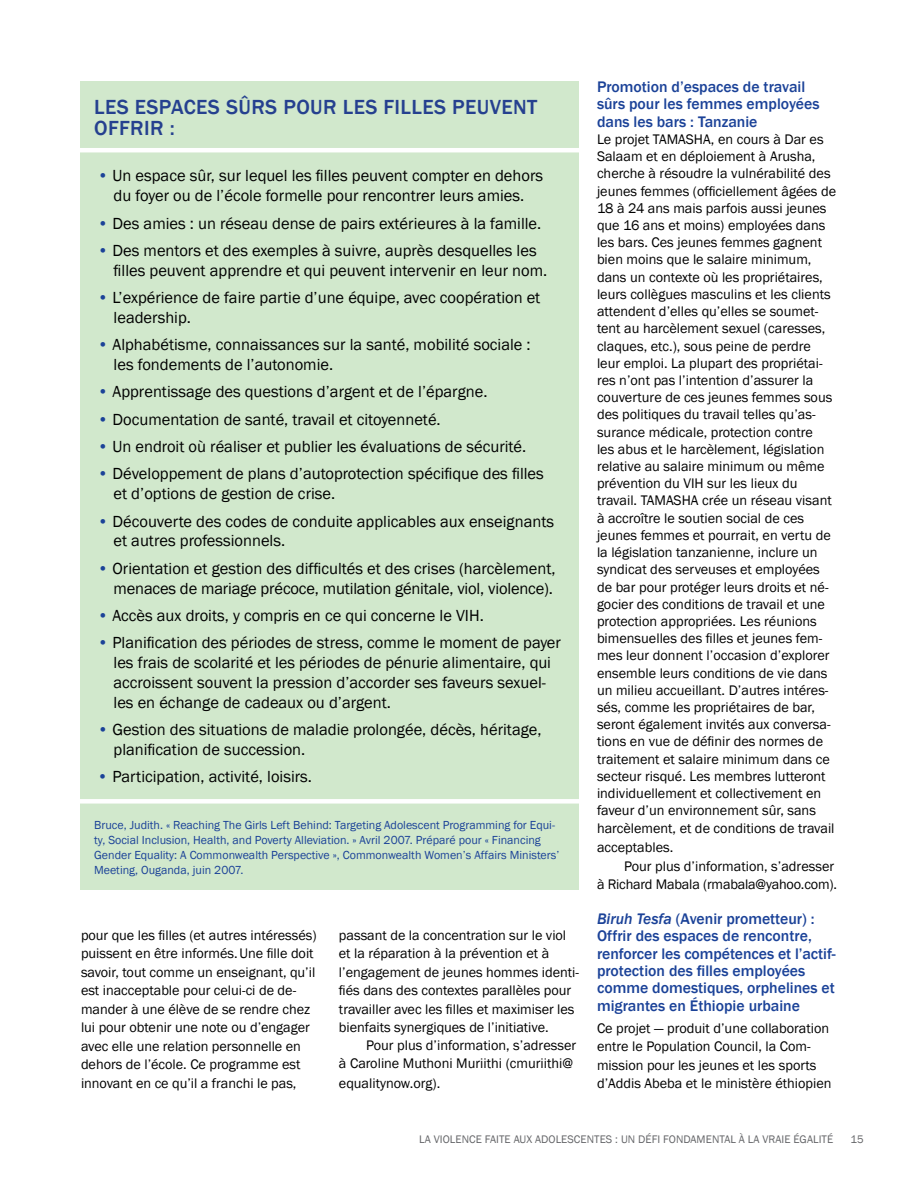
<style>
.page{position:relative;width:918px;height:1188px;background:#fff}
.page>*{position:absolute;margin:0;border:0;box-sizing:border-box;transform-origin:0 0}
.t1{font:500 21px "Franklin Gothic";letter-spacing:.02em;color:#25408f}
.t2{font:16.5px/19.8px "Franklin Gothic";color:#000}
.t3{font:500 15.75px/17.4px "Franklin Gothic";color:#1b4298}
.t4{font:14.25px/17.2px "Franklin Gothic";color:#000}
.t5{font:12px/15px "Franklin Gothic";color:#1b4298}
.t6{font:11.25px "Franklin Gothic";letter-spacing:.005em;color:#636467}
.s1{color:#1b4298}
.s2{font-style:italic}
</style>
<div class="page">
<div style="left:81px;top:81px;width:498px;height:808px;background:#d1e8cc"></div>
<hr style="left:76px;top:148px;width:507px;height:4px;background:#fff">
<div style="left:72px;top:799px;width:514px;height:5px;background:#fff"></div>
<h1 class="t1" style="left:94px;top:94px;width:384px">LES ESPACES SÛRS POU R LES FILLES PEUVE</h1>
<h1 class="t1" style="left:513px;top:94px;width:26px">NT</h1>
<h1 class="t1" style="left:94px;top:115px;width:13px">OFFRIR</h1>
<h1 class="t1" style="left:170px;top:115px;width:7px">:</h1>
<p class="t2" style="left:97px;top:166px;width:447px;text-align:center"><span class="s1">•</span> Un espace sûr, sur lequel les filles peuvent compter en dehors du foyer ou de l’école formelle pour rencontrer leurs amies.</p>
<p class="t2" style="left:97px;top:213px;width:445px"><span class="s1">•</span> Des amies : un réseau dense de pairs extérieures à la famille.</p>
<p class="t2" style="left:114px;top:241px;width:435px;text-indent:-16px"><span class="s1">•</span> Des mentors et des exemples à suivre, auprès desquelles les filles peuvent apprendre et qui peuvent intervenir en leur nom.</p>
<p class="t2" style="left:114px;top:288px;width:428px;text-indent:-16px"><span class="s1">•</span> L’expérience de faire partie d’une équipe, avec coopération et leadership.</p>
<p class="t2" style="left:114px;top:335px;width:419px;text-indent:-16px"><span class="s1">•</span> Alphabétisme, connaissances sur la santé, mobilité sociale : les fondements de l’autonomie.</p>
<p class="t2" style="left:97px;top:382px;width:392px"><span class="s1">•</span> Apprentissage des questions d’argent et de l’épargne.</p>
<p class="t2" style="left:97px;top:410px;width:345px"><span class="s1">•</span> Documentation de santé, travail et citoyenneté.</p>
<p class="t2" style="left:97px;top:437px;width:430px"><span class="s1">•</span> Un endroit où réaliser et publier les évaluations de sécurité.</p>
<p class="t2" style="left:114px;top:464px;width:432px;text-indent:-16px"><span class="s1">•</span> Développement de plans d’autoprotection spécifique des filles et d’options de gestion de crise.</p>
<p class="t2" style="left:114px;top:512px;width:442px;text-indent:-16px"><span class="s1">•</span> Découverte des codes de conduite applicables aux enseignants et autres professionnels.</p>
<p class="t2" style="left:97px;top:559px;width:460px;text-align:right"><span class="s1">•</span> Orientation et gestion des difficultés et des crises (harcèlement, menaces de mariage précoce, mutilation génitale, viol, violence).</p>
<p class="t2" style="left:97px;top:606px;width:388px"><span class="s1">•</span> Accès aux droits, y compris en ce qui concerne le VIH.</p>
<p class="t2" style="left:114px;top:633px;width:449px;text-indent:-16px"><span class="s1">•</span> Planification des périodes de stress, comme le moment de payer les frais de scolarité et les périodes de pénurie alimentaire, qui accroissent souvent la pression d’accorder ses faveurs sexuel&shy;les en échange de cadeaux ou d’argent.</p>
<p class="t2" style="left:114px;top:720px;width:430px;text-indent:-16px"><span class="s1">•</span> Gestion des situations de maladie prolongée, décès, héritage, planification de succession.</p>
<p class="t2" style="left:97px;top:767px;width:216px"><span class="s1">•</span> Participation, activité, loisirs.</p>
<p class="t5" style="left:94px;top:817px;width:467px">Bruce, Judith. « Reaching The Girls Left Behind: Targeting Adolescent Programming for Equi&shy;ty, Social Inclusion, Health, and Poverty Alleviation. » Avril 2007. Préparé pour « Financing Gender Equality: A Commonwealth Perspective », Commonwealth Women’s Affairs Ministers’ Meeting, Ouganda, juin 2007.</p>
<p class="t4" style="left:81px;top:926px;width:237px;line-height:18.5px">pour que les filles (et autres intéressés) puissent en être informés.Une fille doit savoir, tout comme un enseignant, qu’il est inacceptable pour celui-ci de de&shy;mander à une élève de se rendre chez lui pour obtenir une note ou d’engager avec elle une relation personnelle en dehors de l’école. Ce programme est innovant en ce qu’il a franchi le pas,</p>
<p class="t4" style="left:339px;top:926px;width:241px;line-height:18.5px">passant de la concentration sur le viol et la réparation à la prévention et à l’engagement de jeunes hommes identi&shy;fiés dans des contextes parallèles pour travailler avec les filles et maximiser les bienfaits synergiques de l’initiative.</p>
<p class="t4" style="left:339px;top:1037px;width:239px;line-height:18.6px;text-indent:27px">Pour plus d’information, s’adresser à Caroline Muthoni Muriithi (cmuriithi@ equalitynow.org).</p>
<p class="t3" style="left:597px;top:78px;width:224px">Promotion d’espaces de travail sûrs pour les femmes employées dans les bars : Tanzanie</p>
<p class="t4" style="left:597px;top:131px;width:241px">Le projet TAMASHA, en cours à Dar es Salaam et en déploiement à Arusha, cherche à résoudre la vulnérabilité des jeunes femmes (officiellement âgées de 18 à 24 ans mais parfois aussi jeunes que 16 ans et moins) employées dans les bars. Ces jeunes femmes gagnent bien moins que le salaire minimum, dans un contexte où les propriétaires, leurs collègues masculins et les clients attendent d’elles qu’elles se soumet&shy;tent au harcèlement sexuel (caresses, claques, etc.), sous peine de perdre leur emploi. La plupart des propriétai&shy;res n’ont pas l’intention d’assurer la couverture de ces jeunes femmes sous des politiques du travail telles qu’as&shy;surance médicale, protection contre<br>les abus et le harcèlement, législation relative au salaire minimum ou même prévention du VIH sur les lieux du travail. TAMASHA crée un réseau visant à accroître le soutien social de ces jeunes femmes et pourrait, en vertu de la législation tanzanienne, inclure un syndicat des serveuses et employées de bar pour protéger leurs droits et né&shy;gocier des conditions de travail et une protection appropriées. Les réunions bimensuelles des filles et jeunes fem&shy;mes leur donnent l’occasion d’explorer ensemble leurs conditions de vie dans un milieu accueillant. D’autres intéres&shy;sés, comme les propriétaires de bar, seront également invités aux conversa&shy;tions en vue de définir des normes de traitement et salaire minimum dans ce secteur risqué. Les membres lutteront individuellement et collectivement en faveur d’un environnement sûr, sans harcèlement, et de conditions de travail</p>
<p class="t4" style="left:597px;top:839px;width:78px">acceptables.</p>
<p class="t4" style="left:624px;top:857px;width:212px">Pour plus d’information, s’adresser</p>
<p class="t4" style="left:597px;top:876px;width:241px">à Richard Mabala (rmabala@yahoo.com).</p>
<p class="t3" style="left:597px;top:910px;width:240px"><span class="s2">Biruh Tesfa</span> (Avenir prometteur) :<br>Offrir des espaces de rencontre, renforcer les compétences et l’actif&shy;protection des filles employées comme domestiques, orphelines et migrantes en Éthiopie urbaine</p>
<p class="t4" style="left:597px;top:1020px;width:236px;line-height:18.1px">Ce projet — produit d’une collaboration entre le Population Council, la Com&shy;mission pour les jeunes et les sports d’Addis Abeba et le ministère éthiopien</p>
<p class="t6" style="left:419px;top:1133px;width:415px">LA VIOLENCE FAITE AUX ADOLESCENTES : UN DÉFI FONDAMENTAL À LA VRAIE ÉGALITÉ</p>
<p class="t6" style="left:851px;top:1133px;width:15px">15</p>
</div>
